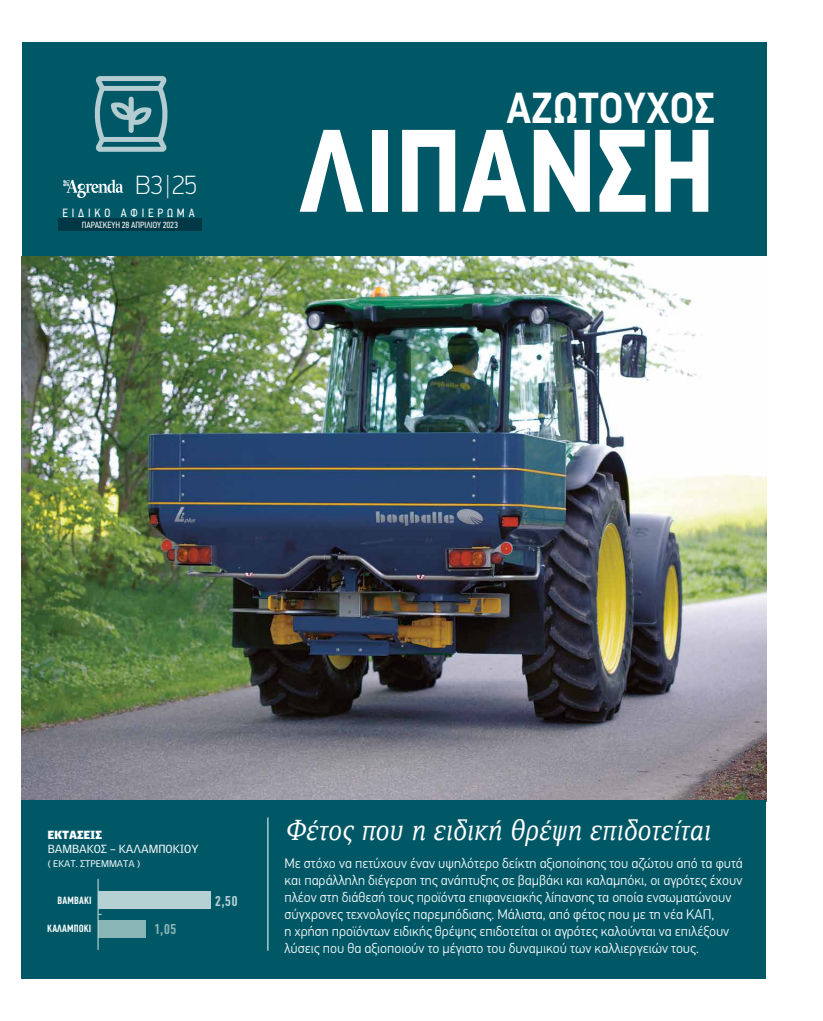
<style>
.page{position:relative;width:823px;height:1021px;background:#fff}
.page>*{position:absolute;margin:0;border:0;box-sizing:border-box;transform-origin:0 0}
.t1{font:900 118.8px "PF Din Display Pro";letter-spacing:.01em;color:#fff;scale:.83 1}
.t2{font:700 44px "PF Din Display Pro";letter-spacing:.005em;color:#fff;scale:.88 1}
.t3{font:italic 300 30px "Zine Serif Dis GR";color:#fff}
.t4{font:100 26.5px "PF Din Display Pro";color:#fff}
.t5{font:500 14.3px "PF Din Text Comp Pro";color:#b6d1d3;scale:1.09 1}
.t6{font:500 14.3px "PF Din Text Comp Pro";color:#89b5b6;scale:1.09 1}
.t7{font:300 14px/17px "PF Din Text Pro";color:#fff}
.t8{font:12px "PF Din Text Cond Pro";letter-spacing:.32em;color:#fff}
.t9{font:11.4px "S Griffith Gothic";color:#fff}
.t10{font:900 11.4px "S Griffith Gothic";color:#fff}
.t11{font:500 10.5px "PF Din Text Comp Pro";letter-spacing:.01em;color:#fff;scale:1.09 1}
.t12{font:9.3px "S Griffith Gothic";color:#fff}
.t13{font:9px "PF Din Text Cond Pro";color:#fff}
</style>
<div class="page">
<img style="left:21px;top:256px;width:744px;height:543px">
<div style="left:22px;top:43px;width:743px;height:213px;background:#005867"></div>
<div style="left:58px;top:218px;width:143px;height:12px;background:#003845"></div>
<div style="left:21px;top:799px;width:744px;height:179px;background:#005867"></div>
<hr style="left:267px;top:817px;width:1px;height:133px;background:#fff">
<svg style="left:95px;top:76px;width:72px;height:76px"></svg>
<svg style="left:63px;top:180px;width:60px;height:18px"></svg>
<div style="left:98px;top:920px;width:47px;height:17px;background:#89b5b6"></div>
<div style="left:98px;top:891px;width:112px;height:17px;background:#b6d1d3"></div>
<hr style="left:97px;top:879px;width:1px;height:70px;background:#b6d1d3">
<h3 class="t4" style="left:135px;top:169px;width:63px">B3 | 25</h3>
<p class="t8" style="left:62px;top:206px;width:134px">EΙΔΙΚΟ ΑΦΙΕΡΩΜΑ</p>
<p class="t13" style="left:82px;top:219px;width:98px">ΠΑΡΑΣΚΕΥΉ 28 ΑΠΡΙΛΊΟΥ 2023</p>
<h2 class="t2" style="left:506px;top:81px;width:238px">ΑΖΩΤΟΎΧΟΣ</h2>
<h1 class="t1" style="left:299px;top:98px;width:501px">ΛΊΠΑΝΣΗ</h1>
<p class="t10" style="left:48px;top:828px;width:56px">ΕΚΤΑΣΕΙΣ</p>
<p class="t9" style="left:48px;top:842px;width:152px">ΒΑΜΒΑΚΟΣ – ΚΑΛΑΜΠΟΚΙΟΥ</p>
<p class="t12" style="left:48px;top:858px;width:94px">( ΕΚΑΤ. ΣΤΡΕΜΜΑΤΑ )</p>
<p class="t11" style="left:57px;top:893px;width:33px">ΒΑΜΒΑΚΙ</p>
<p class="t5" style="left:215px;top:892px;width:22px">2,50</p>
<p class="t11" style="left:47px;top:922px;width:42px">ΚΑΛΑΜΠΟΚΙ</p>
<p class="t6" style="left:154px;top:920px;width:22px">1,05</p>
<h3 class="t3" style="left:284px;top:816px;width:427px">Φέτος που η ειδική θρέψη επιδοτείται</h3>
<p class="t7" style="left:284px;top:854px;width:459px">Με στόχο να πετύχουν έναν υψηλότερο δείκτη αξιοποίησης του αζώτου από τα φυτά και παράλληλη διέγερση της ανάπτυξης σε βαμβάκι και καλαμπόκι, οι αγρότες έχουν πλέον στη διάθεσή τους προϊόντα επιφανειακής λίπανσης τα οποία ενσωματώνουν σύγχρονες τεχνολογίες παρεμπόδισης. Μάλιστα, από φέτος που με τη νέα ΚΑΠ,<br>η χρήση προϊόντων ειδικής θρέψης επιδοτείται οι αγρότες καλούνται να επιλέξουν λύσεις που θα αξιοποιούν το μέγιστο του δυναμικού των καλλιεργειών τους.</p>
</div>
